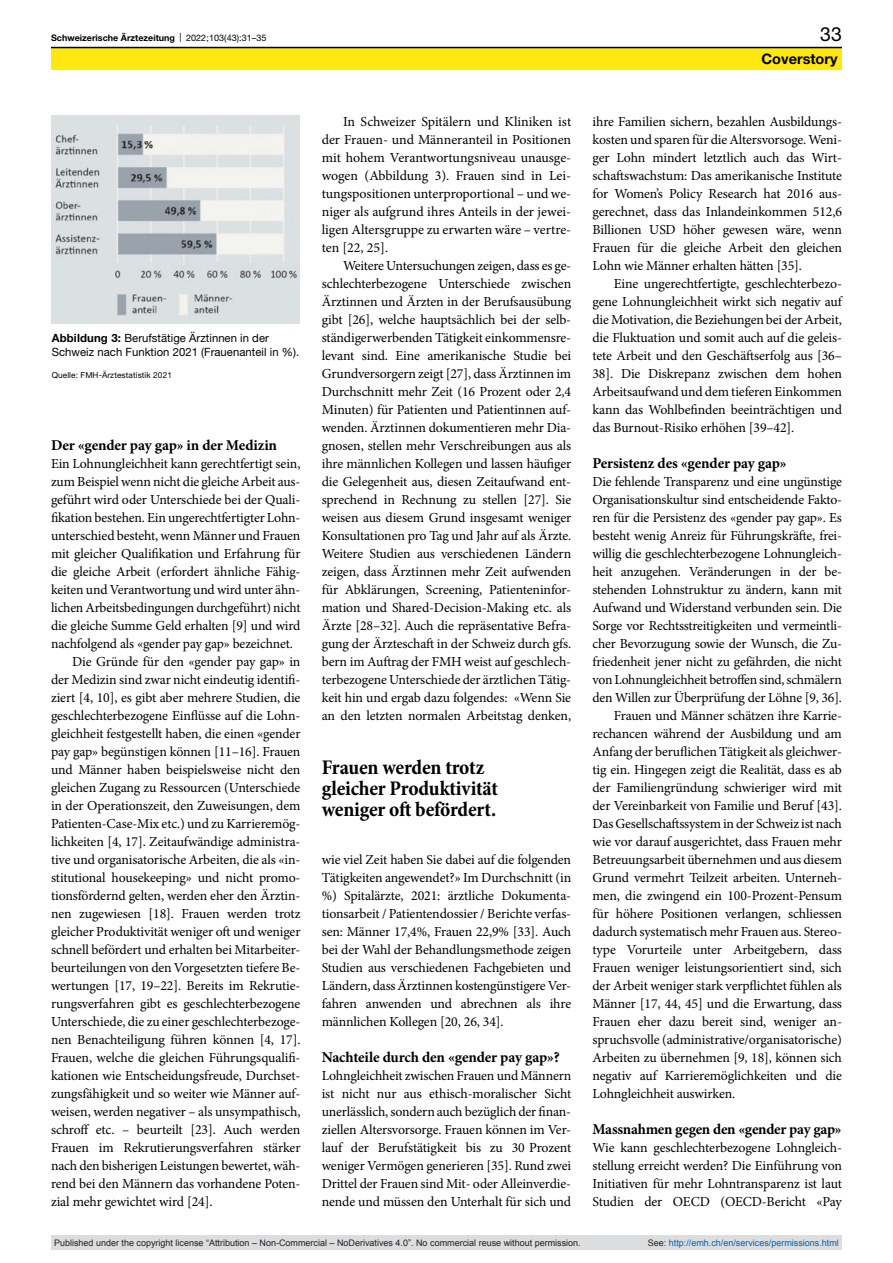
<style>
.page{position:relative;width:893px;height:1263px;background:#fff}
.page>*{position:absolute;margin:0;border:0;box-sizing:border-box;transform-origin:0 0}
.quote{font:700 condensed 21px/21px "Minion Pro";letter-spacing:-.01em;color:#000}
.t1{font:19.5px "Helvetica Neue LT Pro";color:#000}
.head2{font:700 15px "Minion Pro";letter-spacing:-.015em;color:#000}
.t2{font:700 14.55px "Helvetica Neue LT Pro";color:#000}
.paragraph-indent{font:13.8px/18px "Minion Pro";letter-spacing:-.01em;color:#000;text-align:justify}
.paragraph{font:13.8px/18px "Minion Pro";letter-spacing:-.01em;color:#000;text-align:justify}
.figure-caption{font:11.4px/14.2px "Helvetica Neue LT Pro";letter-spacing:.005em;color:#000}
.t3{font:9px "Arial";color:#231f20}
.t4{font:9px "Arial";color:#0066b3}
.t5{font:700 9px "Helvetica Neue LT Pro";color:#000}
.figure-caption-2{font:8.25px "Helvetica Neue LT Pro";letter-spacing:.01em;color:#000}
.s1{font-weight:400}
.s2{font-weight:700}
.s3{color:#231f20}
</style>
<div class="page">
<img style="left:52px;top:116px;width:248px;height:207px">
<div style="left:51px;top:47px;width:791px;height:23px;background:#ffe80f"></div>
<hr style="left:51px;top:47px;width:791px;height:1px;background:#000">
<div style="left:51px;top:1235px;width:791px;height:15px;background:#dcdddf"></div>
<p class="t5" style="left:51px;top:32px;width:217px">Schweizerische Ärztezeitung <span class="s1">| 2022;103(43):31–35</span></p>
<h2 class="t1" style="left:820px;top:22px;width:23px">33</h2>
<p class="figure-caption" style="left:52px;top:331px;width:249px"><span class="s2">Abbildung 3:</span> Berufstätige Ärztinnen in der<br>Schweiz nach Funktion 2021 (Frauenanteil in %).</p>
<p class="figure-caption-2" style="left:52px;top:370px;width:122px">Quelle: FMH-Ärztestatistik 2021</p>
<p class="head2" style="left:51px;top:435px;width:228px">Der «gender pay gap» in der Medizin</p>
<p class="paragraph" style="left:51px;top:455px;width:251px">Ein Lohnungleichheit kann gerechtfertigt sein, zum Beispiel wenn nicht die gleiche Arbeit aus&shy;geführt wird oder Unterschiede bei der Quali&shy;fikation bestehen. Ein ungerechtfertigter Lohn&shy;unterschied besteht, wenn Männer und Frauen mit gleicher Qualifikation und Erfahrung für die gleiche Arbeit (erfordert ähnliche Fähig&shy;keiten und Verantwortung und wird unter ähn&shy;lichen Arbeitsbedingungen durchgeführt) nicht die gleiche Summe Geld erhalten [9] und wird nachfolgend als «gender pay gap» bezeichnet.</p>
<p class="paragraph-indent" style="left:51px;top:653px;width:251px;text-indent:21px">Die Gründe für den «gender pay gap» in der Medizin sind zwar nicht eindeutig identifi&shy;ziert [4, 10], es gibt aber mehrere Studien, die geschlechterbezogene Einflüsse auf die Lohn&shy;gleichheit festgestellt haben, die einen «gender pay gap» begünstigen können [11–16]. Frauen und Männer haben beispielsweise nicht den gleichen Zugang zu Ressourcen (Unterschiede in der Operationszeit, den Zuweisungen, dem Patienten-Case-Mix etc.) und zu Karrieremög&shy;lichkeiten [4, 17]. Zeitaufwändige administra&shy;tive und organisatorische Arbeiten, die als «in&shy;stitutional housekeeping» und nicht promo&shy;tionsfördernd gelten, werden eher den Ärztin&shy;nen zugewiesen [18]. Frauen werden trotz gleicher Produktivität weniger oft und weniger schnell befördert und erhalten bei Mitarbeiter&shy;beurteilungen von den Vorgesetzten tiefere Be&shy;wertungen [17, 19–22]. Bereits im Rekrutie&shy;rungsverfahren gibt es geschlechterbezogene Unterschiede, die zu einer geschlechterbezoge&shy;nen Benachteiligung führen können [4, 17].<br>Frauen, welche die gleichen Führungsqualifi&shy;kationen wie Entscheidungsfreude, Durchset&shy;zungsfähigkeit und so weiter wie Männer auf&shy;weisen, werden negativer – als unsympathisch, schroff etc. – beurteilt [23]. Auch werden Frauen im Rekrutierungsverfahren stärker nach den bisherigen Leistungen bewertet, wäh&shy;rend bei den Männern das vorhandene Poten&shy;zial mehr gewichtet wird [24].</p>
<p class="paragraph-indent" style="left:322px;top:113px;width:251px;text-indent:21px">In Schweizer Spitälern und Kliniken ist der Frauen- und Männeranteil in Positionen mit hohem Verantwortungsniveau unausge&shy;wogen (Abbildung 3). Frauen sind in Lei&shy;tungspositionen unterproportional – und we&shy;niger als aufgrund ihres Anteils in der jewei&shy;ligen Altersgruppe zu erwarten wäre – vertre&shy;ten [22, 25].</p>
<p class="paragraph-indent" style="left:322px;top:257px;width:251px;text-indent:21px">Weitere Untersuchungen zeigen, dass es ge&shy;schlechterbezogene Unterschiede zwischen Ärztinnen und Ärzten in der Berufsausübung gibt [26], welche hauptsächlich bei der selb&shy;ständigerwerbenden Tätigkeit einkommensre&shy;levant sind. Eine amerikanische Studie bei Grundversorgern zeigt [27], dass Ärztinnen im Durchschnitt mehr Zeit (16 Prozent oder 2,4<br>Minuten) für Patienten und Patientinnen auf&shy;wenden. Ärztinnen dokumentieren mehr Dia&shy;gnosen, stellen mehr Verschreibungen aus als ihre männlichen Kollegen und lassen häufiger die Gelegenheit aus, diesen Zeitaufwand ent&shy;sprechend in Rechnung zu stellen [27]. Sie weisen aus diesem Grund insgesamt weniger Konsultationen pro Tag und Jahr auf als Ärzte.<br>Weitere Studien aus verschiedenen Ländern zeigen, dass Ärztinnen mehr Zeit aufwenden für Abklärungen, Screening, Patienteninfor&shy;mation und Shared-Decision-Making etc. als Ärzte [28–32]. Auch die repräsentative Befra&shy;gung der Ärzteschaft in der Schweiz durch gfs. bern im Auftrag der FMH weist auf geschlech&shy;terbezogene Unterschiede der ärztlichen Tätig&shy;keit hin und ergab dazu folgendes: «Wenn Sie an den letzten normalen Arbeitstag denken,</p>
<p class="quote" style="left:322px;top:758px;width:178px">Frauen werden trotz gleicher Produktivität weniger oft befördert.</p>
<p class="paragraph-indent" style="left:322px;top:851px;width:251px">wie viel Zeit haben Sie dabei auf die folgenden Tätigkeiten angewendet?» Im Durchschnitt (in %) Spitalärzte, 2021: ärztliche Dokumenta&shy;tionsarbeit / Patientendossier / Berichte verfas&shy;sen: Männer 17,4%, Frauen 22,9% [33]. Auch bei der Wahl der Behandlungsmethode zeigen Studien aus verschiedenen Fachgebieten und Ländern, dass Ärztinnen kostengünstigere Ver&shy;fahren anwenden und abrechnen als ihre männlichen Kollegen [20, 26, 34].</p>
<p class="head2" style="left:322px;top:1047px;width:240px">Nachteile durch den «gender pay gap»?</p>
<p class="paragraph" style="left:322px;top:1067px;width:251px">Lohngleichheit zwischen Frauen und Männern ist nicht nur aus ethisch-moralischer Sicht unerlässlich, sondern auch bezüglich der finan&shy;ziellen Altersvorsorge. Frauen können im Ver&shy;lauf der Berufstätigkeit bis zu 30 Prozent weniger Vermögen generieren [35]. Rund zwei Drittel der Frauen sind Mit- oder Alleinverdie&shy;nende und müssen den Unterhalt für sich und</p>
<p class="t2" style="left:761px;top:49px;width:78px">Coverstory</p>
<p class="paragraph" style="left:592px;top:113px;width:251px">ihre Familien sichern, bezahlen Ausbildungs&shy;kosten und sparen für die Altersvorsoge. Weni&shy;ger Lohn mindert letztlich auch das Wirt&shy;schaftswachstum: Das amerikanische Institute for Women’s Policy Research hat 2016 aus&shy;gerechnet, dass das Inlandeinkommen 512,6<br>Billionen USD höher gewesen wäre, wenn Frauen für die gleiche Arbeit den gleichen Lohn wie Männer erhalten hätten [35].</p>
<p class="paragraph-indent" style="left:592px;top:275px;width:251px;text-indent:21px">Eine ungerechtfertigte, geschlechterbezo&shy;gene Lohnungleichheit wirkt sich negativ auf die Motivation, die Beziehungen bei der Arbeit, die Fluktuation und somit auch auf die geleis&shy;tete Arbeit und den Geschäftserfolg aus [36– 38]. Die Diskrepanz zwischen dem hohen Arbeitsaufwand und dem tieferen Einkommen kann das Wohlbefinden beeinträchtigen und das Burnout-Risiko erhöhen [39–42].</p>
<p class="head2" style="left:592px;top:453px;width:196px">Persistenz des «gender pay gap»</p>
<p class="paragraph" style="left:592px;top:473px;width:251px">Die fehlende Transparenz und eine ungünstige Organisationskultur sind entscheidende Fakto&shy;ren für die Persistenz des «gender pay gap». Es besteht wenig Anreiz für Führungskräfte, frei&shy;willig die geschlechterbezogene Lohnungleich&shy;heit anzugehen. Veränderungen in der be&shy;stehenden Lohnstruktur zu ändern, kann mit Aufwand und Widerstand verbunden sein. Die Sorge vor Rechtsstreitigkeiten und vermeintli&shy;cher Bevorzugung sowie der Wunsch, die Zu&shy;friedenheit jener nicht zu gefährden, die nicht von Lohnungleichheit betroffen sind, schmälern den Willen zur Überprüfung der Löhne [9, 36].</p>
<p class="paragraph-indent" style="left:592px;top:707px;width:251px;text-indent:21px">Frauen und Männer schätzen ihre Karrie&shy;rechancen während der Ausbildung und am Anfang der beruflichen Tätigkeit als gleichwer&shy;tig ein. Hingegen zeigt die Realität, dass es ab der Familiengründung schwieriger wird mit der Vereinbarkeit von Familie und Beruf [43].<br>Das Gesellschaftssystem in der Schweiz ist nach wie vor darauf ausgerichtet, dass Frauen mehr Betreuungsarbeit übernehmen und aus diesem Grund vermehrt Teilzeit arbeiten. Unterneh&shy;men, die zwingend ein 100-Prozent-Pensum für höhere Positionen verlangen, schliessen dadurch systematisch mehr Frauen aus. Stereo&shy;type Vorurteile unter Arbeitgebern, dass Frauen weniger leistungsorientiert sind, sich der Arbeit weniger stark verpflichtet fühlen als Männer [17, 44, 45] und die Erwartung, dass Frauen eher dazu bereit sind, weniger an&shy;spruchsvolle (administrative/organisatorische)<br>Arbeiten zu übernehmen [9, 18], können sich negativ auf Karrieremöglichkeiten und die Lohngleichheit auswirken.</p>
<p class="head2" style="left:592px;top:1119px;width:251px">Massnahmen gegen den «gender pay gap»</p>
<p class="paragraph" style="left:592px;top:1139px;width:251px">Wie kann geschlechterbezogene Lohngleich&shy;stellung erreicht werden? Die Einführung von Initiativen für mehr Lohntransparenz ist laut Studien der OECD (OECD-Bericht «Pay</p>
<p class="t3" style="left:54px;top:1237px;width:528px">Published under the copyright license “Attribution – Non-Commercial – NoDerivatives 4.0”. No commercial reuse without permission.</p>
<p class="t4" style="left:648px;top:1237px;width:193px"><span class="s3">See:</span> http://emh.ch/en/services/permissions.html</p>
</div>
